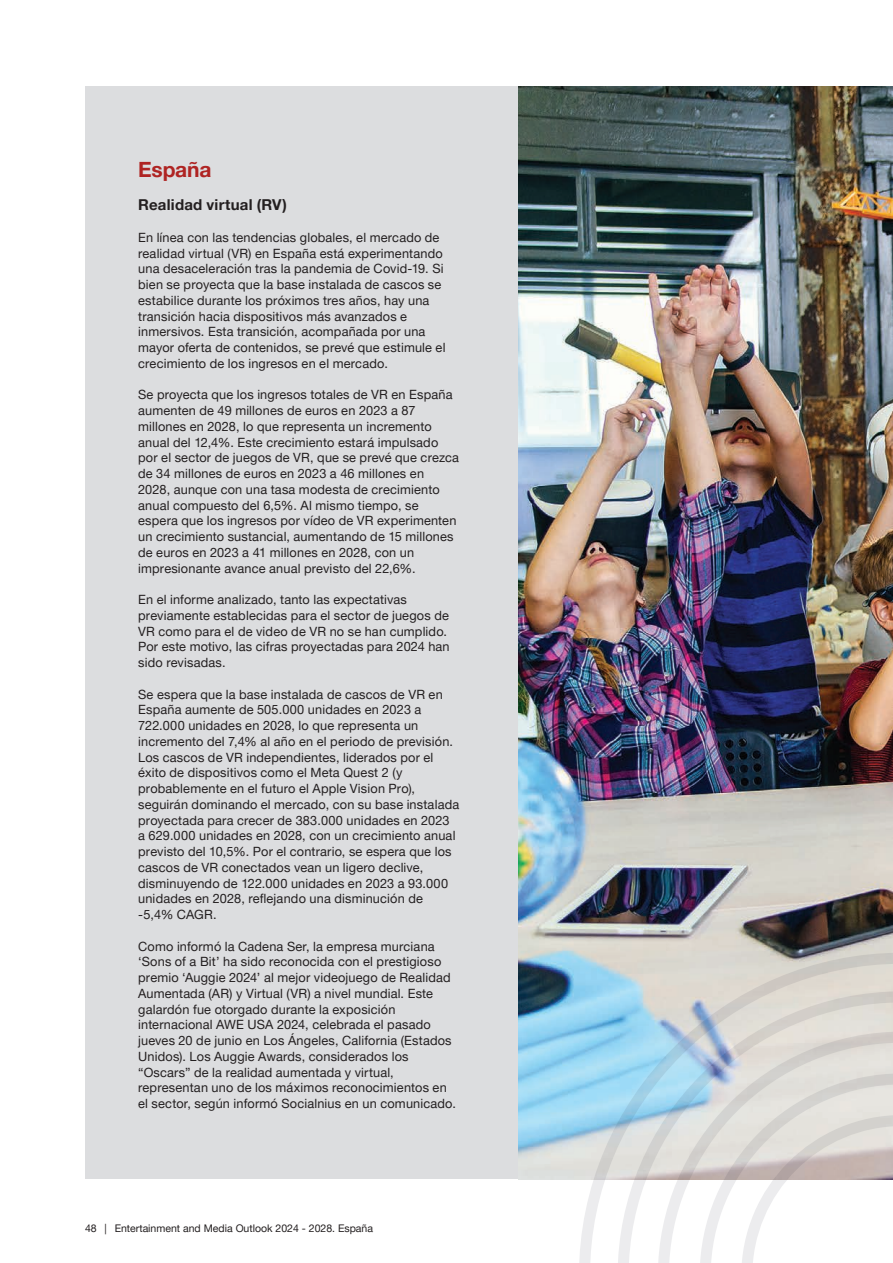
<style>
.page{position:relative;width:893px;height:1263px;background:#fff}
.page>*{position:absolute;margin:0;border:0;box-sizing:border-box;transform-origin:0 0}
.Texto_cuerpo{font:700 21px "Helvetica Neue LT Pro";letter-spacing:-.01em;color:#af2423}
.Texto_cuerpo-2{font:700 15px "Helvetica Neue LT Pro";letter-spacing:.015em;color:#231f20}
.Texto_cuerpo-3{font:12.75px/15.8px "Helvetica Neue LT Pro";letter-spacing:.015em;color:#231f20}
.t1{font:10.5px "Helvetica Neue LT Pro";color:#231f20}
</style>
<div class="page">
<div style="left:85px;top:86px;width:808px;height:1093px;background:#dcdddf"></div>
<img style="left:519px;top:86px;width:374px;height:1069px">
<svg style="left:579px;top:953px;width:314px;height:310px"></svg>
<p class="Texto_cuerpo" style="left:138px;top:156px;width:75px">España</p>
<p class="Texto_cuerpo-2" style="left:138px;top:196px;width:150px">Realidad virtual (RV)</p>
<p class="Texto_cuerpo-3" style="left:138px;top:229px;width:309px">En línea con las tendencias globales, el mercado de realidad virtual (VR) en España está experimentando una desaceleración tras la pandemia de Covid-19. Si bien se proyecta que la base instalada de cascos se estabilice durante los próximos tres años, hay una transición hacia dispositivos más avanzados e inmersivos. Esta transición, acompañada por una mayor oferta de contenidos, se prevé que estimule el crecimiento de los ingresos en el mercado.</p>
<p class="Texto_cuerpo-3" style="left:138px;top:387px;width:322px">Se proyecta que los ingresos totales de VR en España aumenten de 49 millones de euros en 2023 a 87 millones en 2028, lo que representa un incremento anual del 12,4%. Este crecimiento estará impulsado por el sector de juegos de VR, que se prevé que crezca de 34 millones de euros en 2023 a 46 millones en 2028, aunque con una tasa modesta de crecimiento anual compuesto del 6,5%. Al mismo tiempo, se espera que los ingresos por vídeo de VR experimenten un crecimiento sustancial, aumentando de 15 millones de euros en 2023 a 41 millones en 2028, con un impresionante avance anual previsto del 22,6%.</p>
<p class="Texto_cuerpo-3" style="left:138px;top:591px;width:313px">En el informe analizado, tanto las expectativas previamente establecidas para el sector de juegos de VR como para el de video de VR no se han cumplido.<br>Por este motivo, las cifras proyectadas para 2024 han sido revisadas.</p>
<p class="Texto_cuerpo-3" style="left:138px;top:686px;width:323px">Se espera que la base instalada de cascos de VR en España aumente de 505.000 unidades en 2023 a 722.000 unidades en 2028, lo que representa un incremento del 7,4% al año en el periodo de previsión.<br>Los cascos de VR independientes, liderados por el éxito de dispositivos como el Meta Quest 2 (y probablemente en el futuro el Apple Vision Pro), seguirán dominando el mercado, con su base instalada proyectada para crecer de 383.000 unidades en 2023 a 629.000 unidades en 2028, con un crecimiento anual previsto del 10,5%. Por el contrario, se espera que los cascos de VR conectados vean un ligero declive, disminuyendo de 122.000 unidades en 2023 a 93.000 unidades en 2028, reflejando una disminución de -5,4% CAGR.</p>
<p class="Texto_cuerpo-3" style="left:138px;top:938px;width:319px">Como informó la Cadena Ser, la empresa murciana ‘Sons of a Bit’ ha sido reconocida con el prestigioso premio ‘Auggie 2024’ al mejor videojuego de Realidad Aumentada (AR) y Virtual (VR) a nivel mundial. Este galardón fue otorgado durante la exposición internacional AWE USA 2024, celebrada el pasado jueves 20 de junio en Los Ángeles, California (Estados Unidos). Los Auggie Awards, considerados los “Oscars” de la realidad aumentada y virtual, representan uno de los máximos reconocimientos en el sector, según informó Socialnius en un comunicado.</p>
<p class="t1" style="left:85px;top:1222px;width:289px">48 | Entertainment and Media Outlook 2024 - 2028. España</p>
</div>
